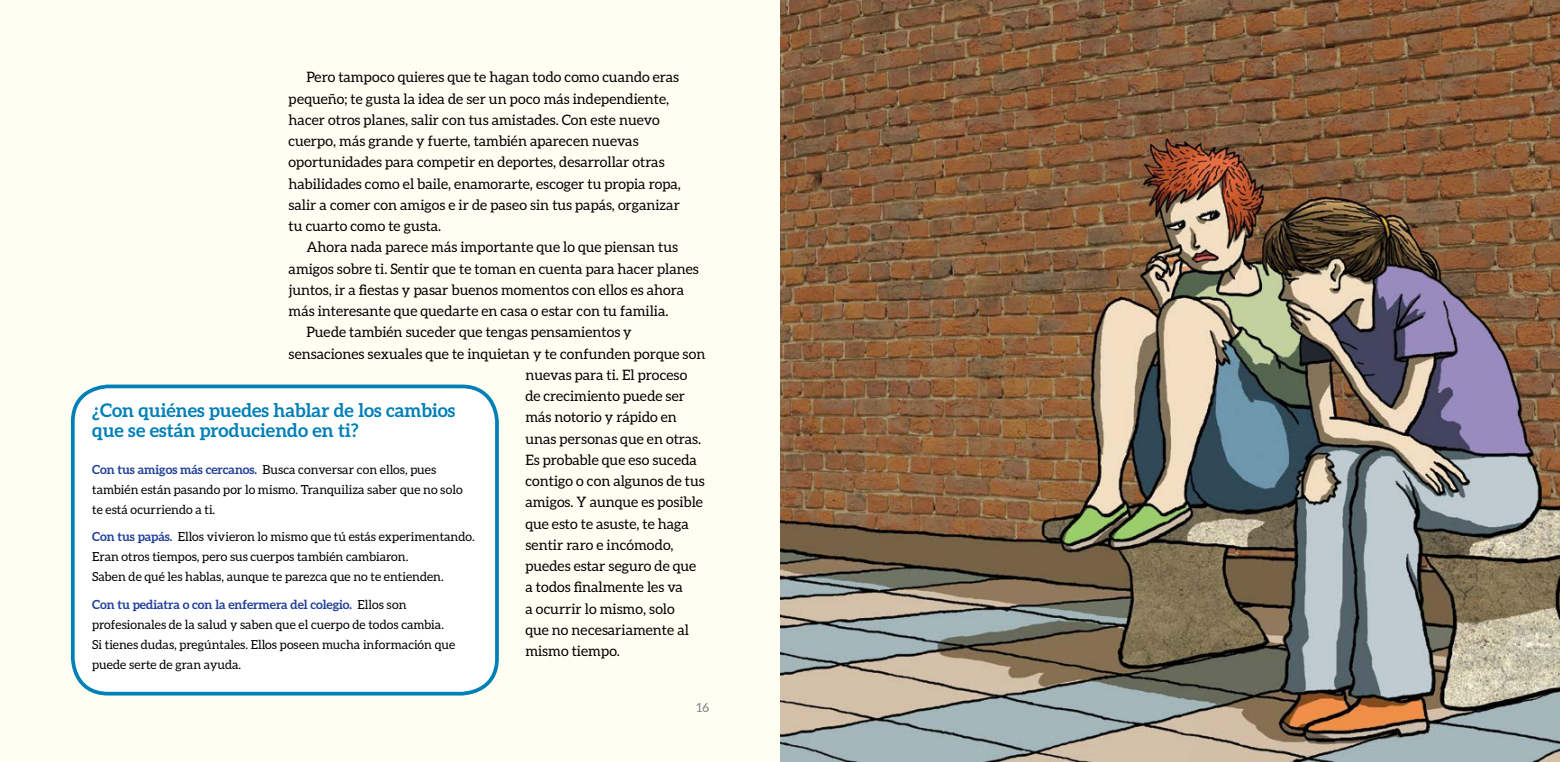
<style>
.page{position:relative;width:1560px;height:762px;background:#fff}
.page>*{position:absolute;margin:0;border:0;box-sizing:border-box;transform-origin:0 0}
.t1{font:700 18.75px/20px "Aleo";color:#0080b7}
.t2{font:14.38px/21.2px "Aleo";color:#000}
.t3{font:12.5px/20px "Aleo";color:#000}
.t4{font:12.5px "Aleo";color:#808285}
.s1{font-weight:700;color:#21409a}
</style>
<div class="page">
<div style="left:0;top:0;width:780px;height:762px;background:#fffef2"></div>
<div style="left:73px;top:386px;width:424px;height:307px;background:#fff;border-radius:35px"></div>
<div style="left:71px;top:384px;width:428px;height:311px;border:4px solid #0080b7;border-radius:35px"></div>
<img style="left:780px;top:0;width:779px;height:762px">
<p class="t2" style="left:288px;top:67px;width:393px;text-indent:18px">Pero tampoco quieres que te hagan todo como cuando eras pequeño; te gusta la idea de ser un poco más independiente, hacer otros planes, salir con tus amistades. Con este nuevo cuerpo, más grande y fuerte, también aparecen nuevas oportunidades para competir en deportes, desarrollar otras habilidades como el baile, enamorarte, escoger tu propia ropa, salir a comer con amigos e ir de paseo sin tus papás, organizar tu cuarto como te gusta.</p>
<p class="t2" style="left:306px;top:236px;width:373px">Ahora nada parece más importante que lo que piensan tus</p>
<p class="t2" style="left:288px;top:258px;width:411px">amigos sobre ti. Sentir que te toman en cuenta para hacer planes</p>
<p class="t2" style="left:288px;top:279px;width:397px">juntos, ir a fiestas y pasar buenos momentos con ellos es ahora</p>
<p class="t2" style="left:288px;top:300px;width:381px">más interesante que quedarte en casa o estar con tu familia.</p>
<p class="t2" style="left:306px;top:321px;width:327px">Puede también suceder que tengas pensamientos y</p>
<p class="t2" style="left:288px;top:343px;width:418px">sensaciones sexuales que te inquietan y te confunden porque son</p>
<p class="t2" style="left:525px;top:364px;width:164px">nuevas para ti. El proceso</p>
<p class="t2" style="left:525px;top:385px;width:161px">de crecimiento puede ser</p>
<p class="t2" style="left:525px;top:406px;width:153px">más notorio y rápido en</p>
<p class="t2" style="left:525px;top:428px;width:177px">unas personas que en otras.</p>
<p class="t2" style="left:525px;top:449px;width:173px">Es probable que eso suceda</p>
<p class="t2" style="left:525px;top:470px;width:181px">contigo o con algunos de tus</p>
<p class="t2" style="left:525px;top:491px;width:179px">amigos. Y aunque es posible</p>
<p class="t2" style="left:525px;top:513px;width:165px">que esto te asuste, te haga</p>
<p class="t2" style="left:525px;top:534px;width:150px">sentir raro e incómodo,</p>
<p class="t2" style="left:525px;top:555px;width:172px">puedes estar seguro de que</p>
<p class="t2" style="left:525px;top:576px;width:159px">a todos finalmente les va</p>
<p class="t2" style="left:525px;top:598px;width:151px">a ocurrir lo mismo, solo</p>
<p class="t2" style="left:525px;top:619px;width:165px">que no necesariamente al</p>
<p class="t2" style="left:525px;top:640px;width:96px">mismo tiempo.</p>
<h1 class="t1" style="left:92px;top:400px;width:365px">¿Con quiénes puedes hablar de los cambios que se están produciendo en ti?</h1>
<p class="t3" style="left:92px;top:459px;width:372px"><span class="s1">Con tus amigos más cercanos.</span> Busca conversar con ellos, pues también están pasando por lo mismo. Tranquiliza saber que no solo te está ocurriendo a ti.</p>
<p class="t3" style="left:92px;top:526px;width:384px"><span class="s1">Con tus papás.</span> Ellos vivieron lo mismo que tú estás experimentando.<br>Eran otros tiempos, pero sus cuerpos también cambiaron.<br>Saben de qué les hablas, aunque te parezca que no te entienden.</p>
<p class="t3" style="left:92px;top:594px;width:364px"><span class="s1">Con tu pediatra o con la enfermera del colegio.</span> Ellos son profesionales de la salud y saben que el cuerpo de todos cambia.<br>Si tienes dudas, pregúntales. Ellos poseen mucha información que puede serte de gran ayuda.</p>
<p class="t4" style="left:696px;top:700px;width:14px">16</p>
</div>
